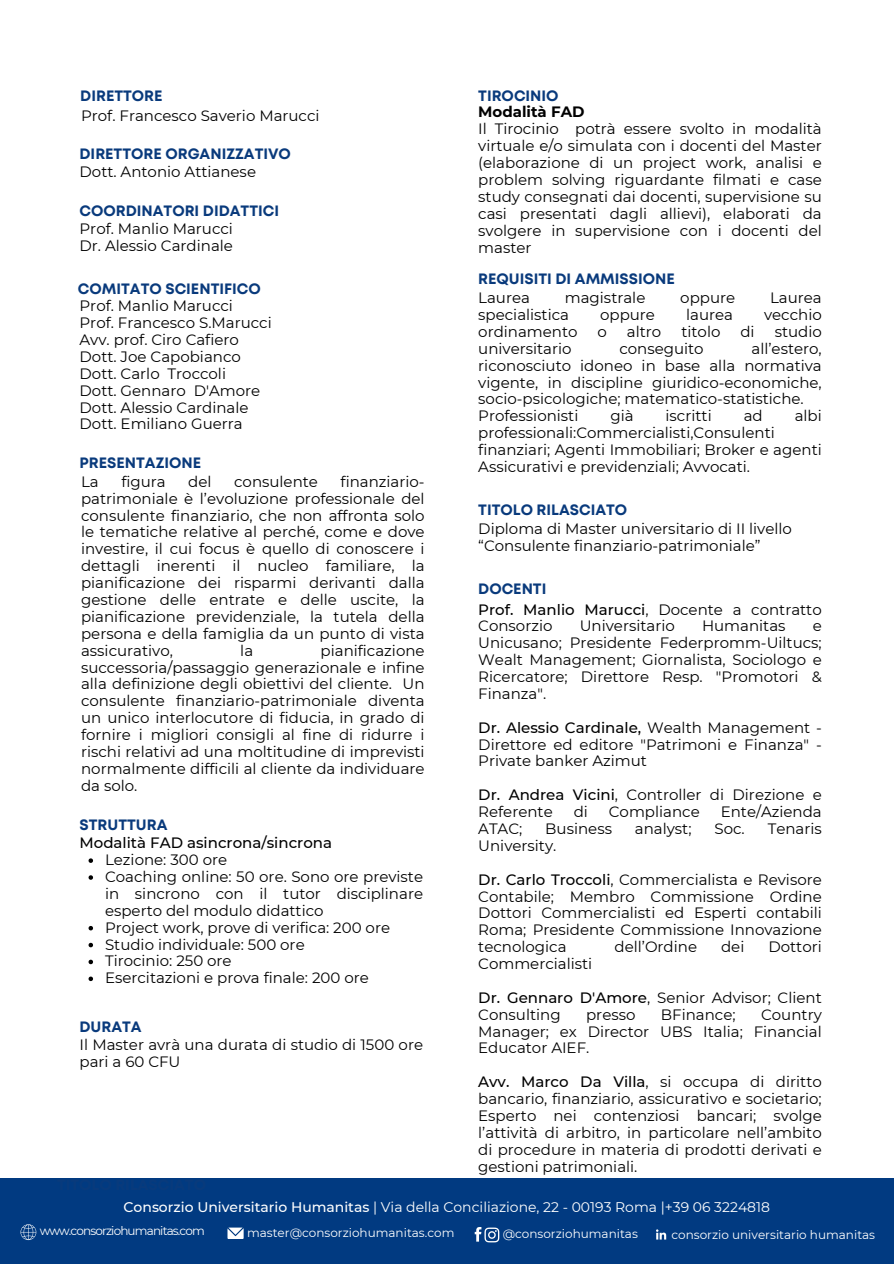
<style>
.page{position:relative;width:894px;height:1264px;background:#fff}
.page>*{position:absolute;margin:0;border:0;box-sizing:border-box;transform-origin:0 0}
.t1{font:15px/16.8px "Montserrat";color:#000}
.t2{font:700 15px "Mont";color:#093a7c}
.t3{font:500 15px "Montserrat";color:#000}
.t4{font:13.95px "Montserrat";color:#fff}
.t5{font:12px "Montserrat";color:#fff}
.t6{font:12px "Montserrat";letter-spacing:-.07em;color:#fff}
.s1{font-weight:700}
.s2{font-weight:500}
</style>
<div class="page">
<div style="left:0;top:1178px;width:893px;height:85px;background:#013a81"></div>
<svg style="left:21px;top:1224px;width:15px;height:15px"></svg>
<svg style="left:654px;top:1227px;width:14px;height:14px"></svg>
<svg style="left:655px;top:1229px;width:11px;height:10px"></svg>
<svg style="left:227px;top:1227px;width:16px;height:11px"></svg>
<svg style="left:474px;top:1227px;width:25px;height:15px"></svg>
<svg style="left:88px;top:858px;width:5px;height:4px"></svg>
<svg style="left:88px;top:875px;width:5px;height:4px"></svg>
<svg style="left:88px;top:926px;width:5px;height:4px"></svg>
<svg style="left:88px;top:942px;width:5px;height:5px"></svg>
<svg style="left:88px;top:959px;width:5px;height:5px"></svg>
<svg style="left:88px;top:976px;width:5px;height:5px"></svg>
<h1 class="t2" style="left:80px;top:90px;width:84px">DIRETTORE</h1>
<h1 class="t1" style="left:81px;top:107px;width:240px">Prof. Francesco Saverio Marucci</h1>
<p class="t2" style="left:79px;top:148px;width:213px">DIRETTORE ORGANIZZATIVO</p>
<p class="t1" style="left:79px;top:164px;width:178px">Dott. Antonio Attianese</p>
<h1 class="t2" style="left:79px;top:205px;width:201px">COORDINATORI DIDATTICI</h1>
<h3 class="t1" style="left:79px;top:220px;width:155px">Prof. Manlio Marucci<br>Dr. Alessio Cardinale</h3>
<p class="t2" style="left:78px;top:283px;width:184px">COMITATO SCIENTIFICO</p>
<p class="t1" style="left:79px;top:297px;width:194px">Prof. Manlio Marucci<br>Prof. Francesco S.Marucci<br>Avv. prof. Ciro Cafiero<br>Dott. Joe Capobianco<br>Dott. Carlo Troccoli<br>Dott. Gennaro D'Amore<br>Dott. Alessio Cardinale<br>Dott. Emiliano Guerra</p>
<p class="t2" style="left:79px;top:457px;width:123px">PRESENTAZIONE</p>
<p class="t1" style="left:81px;top:473px;width:345px;text-align:justify;text-indent:259px">finanziario&shy;patrimoniale è l’evoluzione professionale del consulente finanziario, che non affronta solo le tematiche relative al perché, come e dove investire, il cui focus è quello di conoscere i dettagli inerenti il nucleo familiare, la pianificazione dei risparmi derivanti dalla gestione delle entrate e delle uscite, la pianificazione previdenziale, la tutela della persona e della famiglia da un punto di vista assicurativo,</p>
<p class="t1" style="left:81px;top:473px;width:19px">La</p>
<p class="t1" style="left:121px;top:473px;width:46px">figura</p>
<p class="t1" style="left:188px;top:473px;width:25px">del</p>
<p class="t1" style="left:234px;top:473px;width:85px">consulente</p>
<p class="t1" style="left:81px;top:642px;width:345px;text-align:justify;text-indent:239px">pianificazione successoria/passaggio generazionale e infine alla definizione degli obiettivi del cliente. Un consulente finanziario-patrimoniale diventa un unico interlocutore di fiducia, in grado di fornire i migliori consigli al fine di ridurre i rischi relativi ad una moltitudine di imprevisti normalmente difficili al cliente da individuare da solo.</p>
<p class="t1" style="left:240px;top:642px;width:14px">la</p>
<h1 class="t2" style="left:79px;top:818px;width:89px">STRUTTURA</h1>
<h3 class="t3" style="left:79px;top:833px;width:254px">Modalità FAD asincrona/sincrona</h3>
<h1 class="t1" style="left:105px;top:851px;width:124px">Lezione: 300 ore</h1>
<h3 class="t1" style="left:105px;top:868px;width:319px;text-align:justify">Coaching online: 50 ore. Sono ore previste in sincrono con il tutor disciplinare esperto del modulo didattico</h3>
<h1 class="t1" style="left:105px;top:918px;width:286px">Project work, prove di verifica: 200 ore</h1>
<h3 class="t1" style="left:105px;top:935px;width:201px">Studio individuale: 500 ore</h3>
<h1 class="t1" style="left:105px;top:952px;width:128px">Tirocinio: 250 ore</h1>
<h2 class="t1" style="left:105px;top:969px;width:265px">Esercitazioni e prova finale: 200 ore</h2>
<h1 class="t2" style="left:79px;top:1021px;width:64px">DURATA</h1>
<h3 class="t1" style="left:79px;top:1035px;width:345px">Il Master avrà una durata di studio di 1500 ore pari a 60 CFU</h3>
<p class="t2" style="left:478px;top:90px;width:82px">TIROCINIO</p>
<p class="t1" style="left:478px;top:104px;width:345px"><span class="s1">Modalità FAD<br></span>Il Tirocinio potrà essere svolto in modalità virtuale e/o simulata con i docenti del Master (elaborazione di un project work, analisi e problem solving riguardante filmati e case study consegnati dai docenti, supervisione su casi presentati dagli allievi), elaborati da svolgere in supervisione con i docenti del master</p>
<h1 class="t2" style="left:478px;top:273px;width:198px">REQUISITI DI AMMISSIONE</h1>
<p class="t1" style="left:478px;top:289px;width:53px">Laurea</p>
<p class="t1" style="left:564px;top:289px;width:82px">magistrale</p>
<p class="t1" style="left:680px;top:289px;width:56px">oppure</p>
<p class="t1" style="left:769px;top:289px;width:53px">Laurea</p>
<p class="t1" style="left:478px;top:306px;width:92px">specialistica</p>
<p class="t1" style="left:600px;top:306px;width:56px">oppure</p>
<p class="t1" style="left:686px;top:306px;width:48px">laurea</p>
<p class="t1" style="left:763px;top:306px;width:59px">vecchio</p>
<p class="t1" style="left:478px;top:323px;width:101px">ordinamento</p>
<p class="t1" style="left:597px;top:323px;width:11px">o</p>
<p class="t1" style="left:626px;top:323px;width:36px">altro</p>
<p class="t1" style="left:681px;top:323px;width:41px">titolo</p>
<p class="t1" style="left:740px;top:323px;width:16px">di</p>
<p class="t1" style="left:774px;top:323px;width:49px">studio</p>
<p class="t1" style="left:478px;top:340px;width:95px">universitario</p>
<p class="t1" style="left:619px;top:340px;width:86px">conseguito</p>
<p class="t1" style="left:478px;top:340px;width:345px;text-indent:273px">all’estero, riconosciuto idoneo in base alla normativa vigente, in discipline giuridico-economiche, socio-psicologiche; matematico-statistiche.<br>Professionisti</p>
<p class="t1" style="left:610px;top:407px;width:25px">già</p>
<p class="t1" style="left:665px;top:407px;width:48px">iscritti</p>
<p class="t1" style="left:743px;top:407px;width:21px">ad</p>
<p class="t1" style="left:794px;top:407px;width:29px">albi</p>
<p class="t1" style="left:478px;top:424px;width:345px">professionali:Commercialisti,Consulenti finanziari; Agenti Immobiliari; Broker e agenti<br>Assicurativi e previdenziali; Avvocati.</p>
<h3 class="t2" style="left:478px;top:504px;width:150px">TITOLO RILASCIATO</h3>
<p class="t1" style="left:478px;top:520px;width:315px">Diploma di Master universitario di II livello “Consulente finanziario-patrimoniale”</p>
<h3 class="t2" style="left:478px;top:583px;width:70px">DOCENTI</h3>
<h1 class="t1" style="left:478px;top:600px;width:345px"><span class="s2">Prof. Manlio Marucci</span>, Docente a contratto<br>Consorzio</h1>
<h1 class="t1" style="left:579px;top:617px;width:97px">Universitario</h1>
<h1 class="t1" style="left:701px;top:617px;width:85px">Humanitas</h1>
<h1 class="t1" style="left:478px;top:617px;width:345px;text-align:justify;text-indent:334px">e Unicusano; Presidente Federpromm-Uiltucs; Wealt Management; Giornalista, Sociologo e Ricercatore; Direttore Resp. "Promotori &amp; Finanza".</h1>
<h3 class="t1" style="left:478px;top:719px;width:345px;text-align:justify"><span class="s2">Dr. Alessio Cardinale,</span> Wealth Management - Direttore ed editore "Patrimoni e Finanza" - Private banker Azimut</h3>
<h3 class="t1" style="left:478px;top:786px;width:345px"><span class="s2">Dr. Andrea Vicini</span>, Controller di Direzione e<br>Referente</h3>
<h3 class="t1" style="left:573px;top:803px;width:16px">di</h3>
<h3 class="t1" style="left:608px;top:803px;width:92px">Compliance</h3>
<h3 class="t1" style="left:720px;top:803px;width:103px">Ente/Azienda</h3>
<h3 class="t1" style="left:478px;top:820px;width:46px">ATAC;</h3>
<h3 class="t1" style="left:545px;top:820px;width:68px">Business</h3>
<h3 class="t1" style="left:634px;top:820px;width:58px">analyst;</h3>
<h3 class="t1" style="left:714px;top:820px;width:32px">Soc.</h3>
<h3 class="t1" style="left:767px;top:820px;width:56px">Tenaris</h3>
<h3 class="t1" style="left:478px;top:837px;width:80px">University.</h3>
<h3 class="t1" style="left:478px;top:870px;width:345px;text-align:justify"><span class="s2">Dr. Carlo Troccoli</span>, Commercialista e Revisore Contabile; Membro Commissione Ordine Dottori Commercialisti ed Esperti contabili Roma; Presidente Commissione Innovazione tecnologica</h3>
<h3 class="t1" style="left:614px;top:938px;width:84px">dell’Ordine</h3>
<h3 class="t1" style="left:720px;top:938px;width:25px">dei</h3>
<h3 class="t1" style="left:768px;top:938px;width:55px">Dottori</h3>
<h3 class="t1" style="left:478px;top:955px;width:115px">Commercialisti</h3>
<h3 class="t1" style="left:478px;top:989px;width:345px"><span class="s2">Dr. Gennaro D'Amore</span>, Senior Advisor; Client<br>Consulting</h3>
<h3 class="t1" style="left:586px;top:1005px;width:51px">presso</h3>
<h3 class="t1" style="left:660px;top:1005px;width:76px">BFinance;</h3>
<h3 class="t1" style="left:478px;top:1005px;width:345px;text-align:justify;text-indent:283px">Country Manager; ex Director UBS Italia; Financial Educator AIEF.</h3>
<h3 class="t1" style="left:478px;top:1073px;width:345px;text-align:justify"><span class="s2">Avv. Marco Da Villa</span>, si occupa di diritto bancario, finanziario, assicurativo e societario; Esperto nei contenziosi bancari; svolge l’attività di arbitro, in particolare nell’ambito di procedure in materia di prodotti derivati e gestioni patrimoniali.</h3>
<h3 class="t4" style="left:123px;top:1198px;width:647px"><span class="s2">Consorzio Universitario Humanitas</span> | Via della Conciliazione, 22 - 00193 Roma |+39 06 3224818</h3>
<h1 class="t6" style="left:40px;top:1223px;width:167px">www.consorziohumanitas.com</h1>
<h3 class="t5" style="left:247px;top:1225px;width:209px">master@consorziohumanitas.com</h3>
<h3 class="t5" style="left:502px;top:1226px;width:137px">@consorziohumanitas</h3>
<h1 class="t5" style="left:671px;top:1226px;width:205px">consorzio universitario humanitas</h1>
</div>
